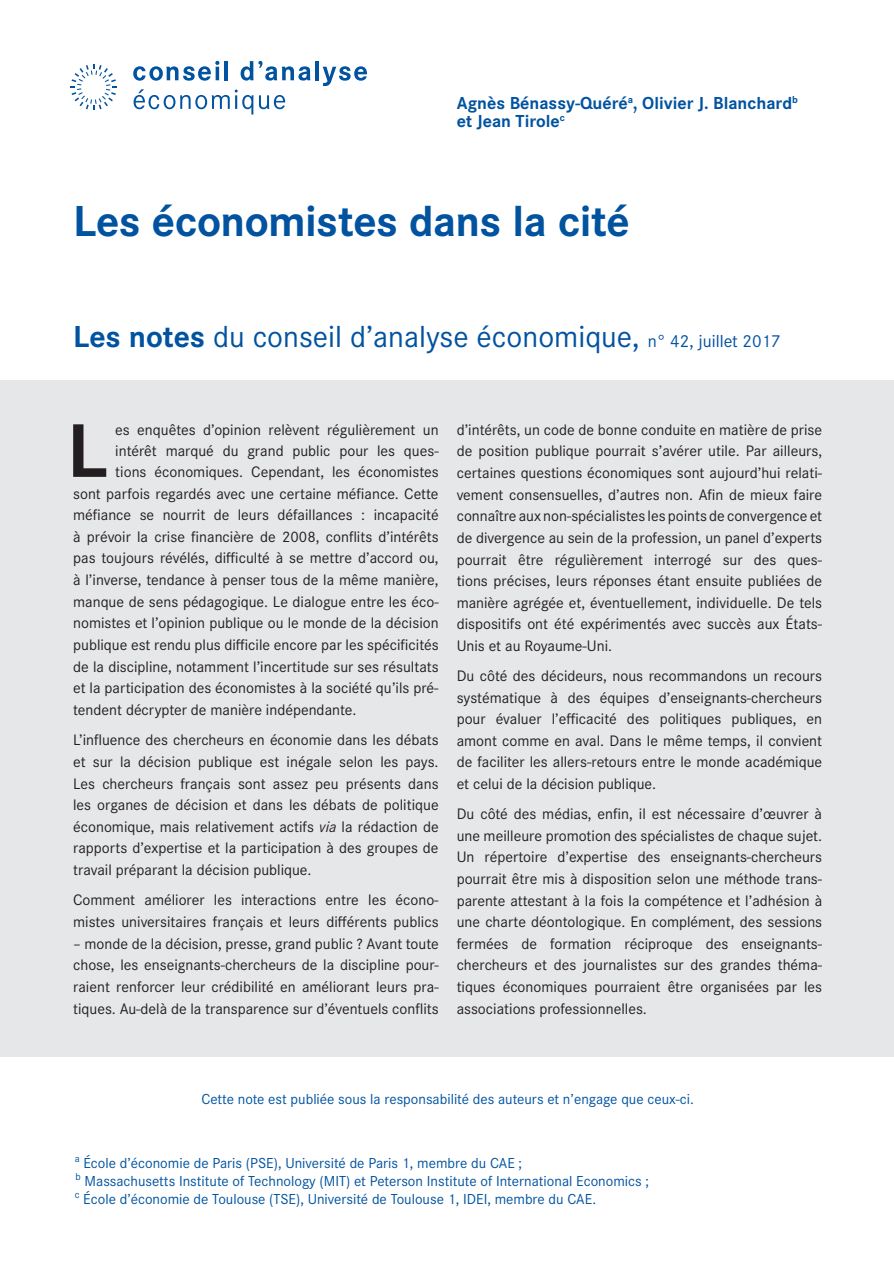
<style>
.page{position:relative;width:894px;height:1267px;background:#fff}
.page>*{position:absolute;margin:0;border:0;box-sizing:border-box;transform-origin:0 0}
.t1{font:700 78.75px "Corporate S";color:#231f20}
.t2{font:700 45px "Corporate S";letter-spacing:-.01em;color:#0153a0}
.t3{font:31.5px "Corporate S";color:#0153a0}
.t4{font:700 18px/18px "Corporate S";color:#0153a0}
.t5{font:15.75px/21.6px "Corporate S";color:#231f20;text-align:justify}
.t6{font:15px/18px "Corporate S";color:#0153a0}
.s1{font-weight:700}
.s2{font-size:18px}
.s3{font-style:italic}
</style>
<div class="page">
<div style="left:0;top:380px;width:894px;height:676px;background:#e6e7e9"></div>
<svg style="left:133px;top:61px;width:86px;height:20px"></svg>
<svg style="left:215px;top:67px;width:4px;height:13px"></svg>
<hr style="left:224px;top:61px;width:4px;height:19px;background:#0153a0">
<svg style="left:240px;top:61px;width:70px;height:20px"></svg>
<hr style="left:315px;top:61px;width:3px;height:19px;background:#0153a0">
<svg style="left:323px;top:66px;width:44px;height:20px"></svg>
<svg style="left:134px;top:89px;width:151px;height:25px"></svg>
<svg style="left:71px;top:64px;width:46px;height:46px"></svg>
<p class="t4" style="left:456px;top:94px;width:343px">Agnès Bénassy-Quéré<sup>a</sup>, Olivier J. Blanchard<sup>b </sup>et Jean Tirole<sup>c</sup></p>
<h2 class="t2" style="left:73px;top:189px;width:558px">Les économistes dans la cité</h2>
<h3 class="t3" style="left:73px;top:316px;width:709px"><span class="s1">Les notes</span> du conseil d’analyse économique, <span class="s2">n° 42, juillet 2017</span></h3>
<h1 class="t1" style="left:67px;top:396px;width:42px">L</h1>
<p class="t5" style="left:115px;top:418px;width:325px">es enquêtes d’opinion relèvent régulièrement un</p>
<p class="t5" style="left:115px;top:439px;width:325px">intérêt marqué du grand public pour les ques-</p>
<p class="t5" style="left:115px;top:460px;width:325px">tions économiques. Cependant, les économistes</p>
<p class="t5" style="left:73px;top:482px;width:367px">sont parfois regardés avec une certaine méfiance. Cette</p>
<p class="t5" style="left:73px;top:503px;width:367px">méfiance se nourrit de leurs défaillances : incapacité</p>
<p class="t5" style="left:73px;top:525px;width:367px">à prévoir la crise financière de 2008, conflits d’intérêts</p>
<p class="t5" style="left:73px;top:547px;width:367px">pas toujours révélés, difficulté à se mettre d’accord ou,</p>
<p class="t5" style="left:73px;top:568px;width:367px">à l’inverse, tendance à penser tous de la même manière,</p>
<p class="t5" style="left:73px;top:590px;width:367px">manque de sens pédagogique. Le dialogue entre les éco-</p>
<p class="t5" style="left:73px;top:611px;width:367px">nomistes et l’opinion publique ou le monde de la décision</p>
<p class="t5" style="left:73px;top:633px;width:367px">publique est rendu plus difficile encore par les spécificités</p>
<p class="t5" style="left:73px;top:655px;width:367px">de la discipline, notamment l’incertitude sur ses résultats</p>
<p class="t5" style="left:73px;top:676px;width:367px">et la participation des économistes à la société qu’ils pré-</p>
<p class="t5" style="left:73px;top:698px;width:285px">tendent décrypter de manière indépendante.</p>
<p class="t5" style="left:73px;top:728px;width:367px">L’influence des chercheurs en économie dans les débats et sur la décision publique est inégale selon les pays.<br>Les chercheurs français sont assez peu présents dans les organes de décision et dans les débats de politique économique, mais relativement actifs <span class="s3">via</span> la rédaction de rapports d’expertise et la participation à des groupes de travail préparant la décision publique.</p>
<p class="t5" style="left:73px;top:888px;width:367px">Comment améliorer les interactions entre les écono&shy;mistes universitaires français et leurs différents publics</p>
<p class="t5" style="left:73px;top:931px;width:367px">– monde de la décision, presse, grand public ? Avant toute chose, les enseignants-chercheurs de la discipline pour&shy;raient renforcer leur crédibilité en améliorant leurs pra&shy;tiques. Au-delà de la transparence sur d’éventuels conflits</p>
<p class="t5" style="left:456px;top:418px;width:367px">d’intérêts, un code de bonne conduite en matière de prise de position publique pourrait s’avérer utile. Par ailleurs, certaines questions économiques sont aujourd’hui relati&shy;vement consensuelles, d’autres non. Afin de mieux faire connaître aux non-spécialistes les points de convergence et de divergence au sein de la profession, un panel d’experts pourrait être régulièrement interrogé sur des ques&shy;tions précises, leurs réponses étant ensuite publiées de manière agrégée et, éventuellement, individuelle. De tels dispositifs ont été expérimentés avec succès aux États-Unis et au Royaume-Uni.</p>
<p class="t5" style="left:456px;top:664px;width:367px">Du côté des décideurs, nous recommandons un recours systématique à des équipes d’enseignants-chercheurs pour évaluer l’efficacité des politiques publiques, en amont comme en aval. Dans le même temps, il convient de faciliter les allers-retours entre le monde académique et celui de la décision publique.</p>
<p class="t5" style="left:456px;top:802px;width:367px">Du côté des médias, enfin, il est nécessaire d’œuvrer à une meilleure promotion des spécialistes de chaque sujet.<br>Un répertoire d’expertise des enseignants-chercheurs pourrait être mis à disposition selon une méthode trans&shy;parente attestant à la fois la compétence et l’adhésion à une charte déontologique. En complément, des sessions fermées de formation réciproque des enseignants&shy;chercheurs et des journalistes sur des grandes théma&shy;tiques économiques pourraient être organisées par les associations professionnelles.</p>
<p class="t6" style="left:201px;top:1089px;width:494px">Cette note est publiée sous la responsabilité des auteurs et n’engage que ceux-ci.</p>
<p class="t6" style="left:75px;top:1153px;width:576px"><sup>a</sup> École d’économie de Paris (PSE), Université de Paris 1, membre du CAE ;<br><sup>b</sup> Massachusetts Institute of Technology (MIT) et Peterson Institute of International Economics ; <sup>c</sup> École d’économie de Toulouse (TSE), Université de Toulouse 1, IDEI, membre du CAE.</p>
</div>
